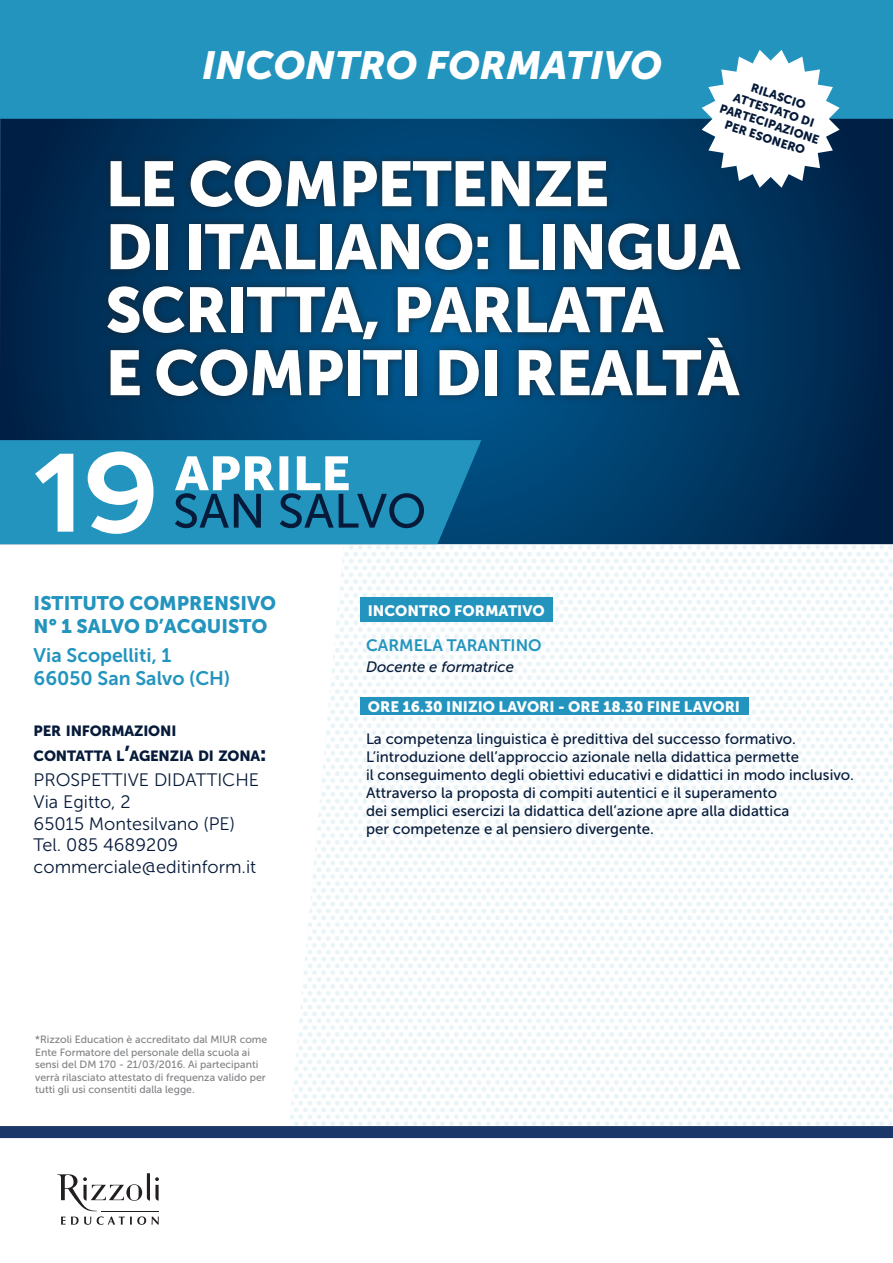
<style>
.page{position:relative;width:893px;height:1263px;background:#fff}
.page>*{position:absolute;margin:0;border:0;box-sizing:border-box;transform-origin:0 0}
.t1{font:63px/63px "Museo Sans 900";letter-spacing:-.02em;color:#fff}
.t2{font:italic 39px "Museo Sans 900";color:#fff}
.t3{font:19.5px/23.4px "Museo Sans 900";color:#2394be}
.t4{font:19.5px/23.4px "Museo Sans 700";color:#2394be}
.t5{font:18px/21.6px "Museo Sans 300";color:#061a39}
.t6{font:18px "Museo Sans 300";color:#061a39}
.t7{font:16.5px "Museo Sans 700";color:#2394be}
.t8{font:15px/18px "Museo Sans 500";color:#061a39}
.t9{font:15px "Museo Sans 900";color:#fff}
.t10{font:italic 15px "Museo Sans 500";color:#061a39}
.t11{font:14.7px/25.2px "Museo Sans 900";letter-spacing:-.01em;color:#061a39}
.t12{font:12px/14.4px "Museo Sans 900";color:#061a39;text-align:center}
.t13{font:10.5px/12.6px "Museo Sans 500";color:#808285}
.s1{font-size:21px}
</style>
<div class="page">
<div style="left:0;top:0;width:893px;height:119px;background:#2394be"></div>
<svg style="left:0;top:119px;width:893px;height:425px;background:#00335d"></svg>
<svg style="left:0;top:440px;width:481px;height:104px;background:#1f8cb6"></svg>
<img style="left:289px;top:544px;width:604px;height:582px">
<div style="left:360px;top:697px;width:389px;height:18px;background:#2394be"></div>
<div style="left:0;top:1126px;width:893px;height:12px;background:#1b376a"></div>
<div style="left:360px;top:597px;width:193px;height:25px;background:#2394be"></div>
<svg style="left:57px;top:1173px;width:102px;height:52px"></svg>
<div style="left:100px;top:152px;width:648px;height:252px;background:#231f20;opacity:.75"></div>
<svg style="left:702px;top:50px;width:138px;height:138px"></svg>
<svg style="left:35px;top:451px;width:118px;height:83px"></svg>
<svg style="left:175px;top:456px;width:249px;height:72px"></svg>
<h2 class="t2" style="left:202px;top:43px;width:461px">INCONTRO FORMATIVO</h2>
<p class="t12" style="left:731px;top:73px;width:106px;rotate:18deg">RILASCIO<br>ATTESTATO DI<br>PARTECIPAZIONE<br>PER ESONERO</p>
<h1 class="t1" style="left:105px;top:152px;width:636px">LE COMPETENZE<br>DI ITALIANO: LINGUA<br>SCRITTA, PARLATA<br>E COMPITI DI REALTÀ</h1>
<h3 class="t3" style="left:34px;top:591px;width:244px">ISTITUTO COMPRENSIVO<br>N° 1 SALVO D’ACQUISTO</h3>
<h3 class="t4" style="left:34px;top:643px;width:198px">Via Scopelliti, 1<br>66050 San Salvo (CH)</h3>
<p class="t11" style="left:34px;top:718px;width:234px">PER INFORMAZIONI<br>CONTATTA L<span class="s1">’</span>AGENZIA DI ZONA<span class="s1">:</span></p>
<p class="t6" style="left:34px;top:770px;width:227px">PROSPETTIVE DIDATTICHE</p>
<p class="t5" style="left:34px;top:791px;width:224px">Via Egitto, 2<br>65015 Montesilvano (PE)<br>Tel. 085 4689209 commerciale@editinform.it</p>
<p class="t13" style="left:35px;top:1033px;width:234px">*Rizzoli Education è accreditato dal MIUR come Ente Formatore del personale della scuola ai sensi del DM 170 - 21/03/2016. Ai partecipanti verrà rilasciato attestato di frequenza valido per tutti gli usi consentiti dalla legge.</p>
<p class="t9" style="left:368px;top:602px;width:178px">INCONTRO FORMATIVO</p>
<p class="t7" style="left:366px;top:636px;width:177px">CARMELA TARANTINO</p>
<p class="t10" style="left:366px;top:658px;width:149px">Docente e formatrice</p>
<p class="t9" style="left:368px;top:698px;width:374px">ORE 16.30 INIZIO LAVORI - ORE 18.30 FINE LAVORI</p>
<p class="t8" style="left:366px;top:730px;width:490px">La competenza linguistica è predittiva del successo formativo.<br>L’introduzione dell’approccio azionale nella didattica permette<br>il conseguimento degli obiettivi educativi e didattici in modo inclusivo.<br>Attraverso la proposta di compiti autentici e il superamento<br>dei semplici esercizi la didattica dell’azione apre alla didattica<br>per competenze e al pensiero divergente.</p>
</div>
